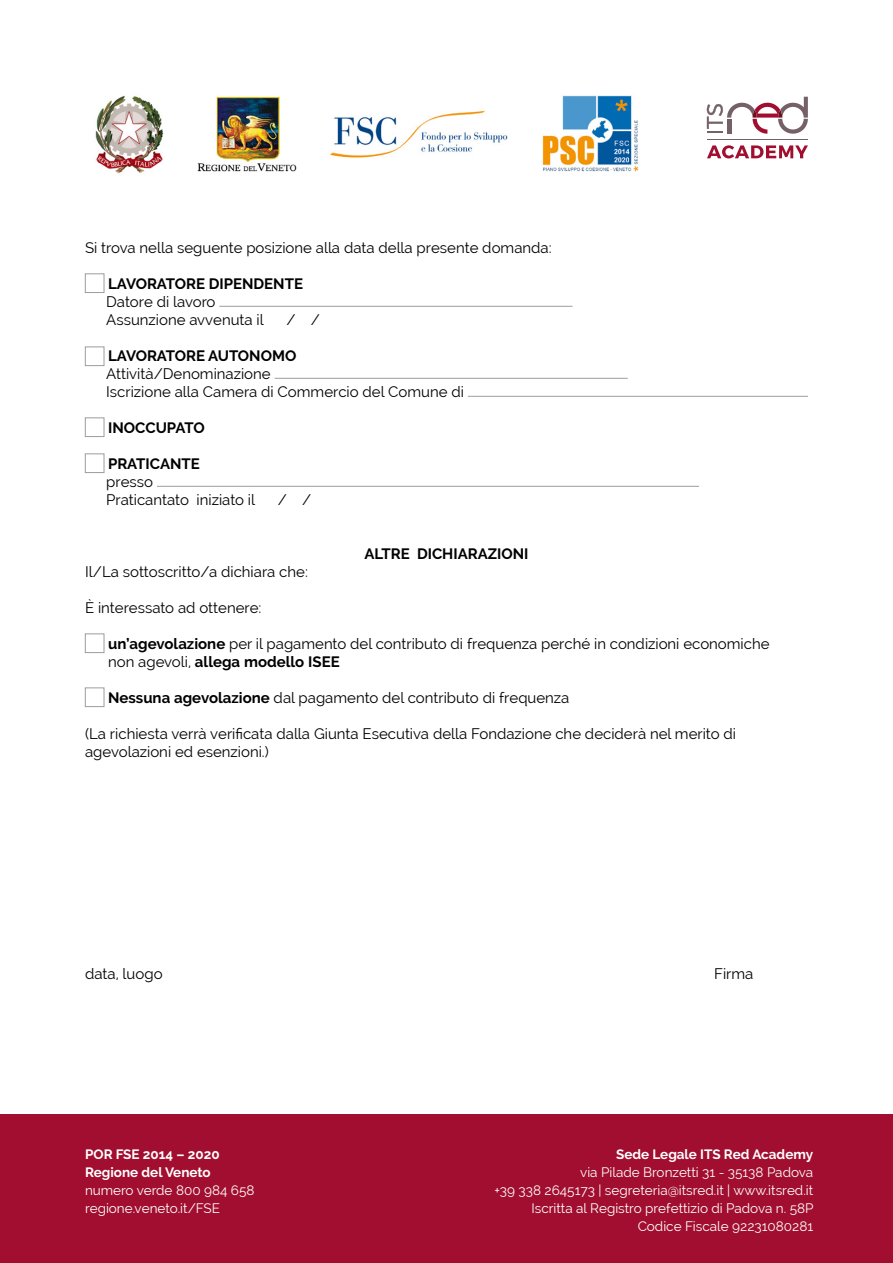
<style>
.page{position:relative;width:893px;height:1263px;background:#fff}
.page>*{position:absolute;margin:0;border:0;box-sizing:border-box;transform-origin:0 0}
.t1{font:15px/18px "Raleway";color:#000}
.t2{font:700 15px "Raleway";color:#000}
.t3{font:13.5px/18px "Raleway";color:#fff;text-align:right}
.t4{font:700 13.5px/18px "Raleway";color:#fff}
.s1{font-weight:700}
</style>
<div class="page">
<div style="left:0;top:1114px;width:893px;height:149px;background:#a10e2f"></div>
<svg style="left:707px;top:145px;width:101px;height:13px"></svg>
<hr style="left:707px;top:139px;width:101px;height:1px;background:#766068">
<svg style="left:707px;top:97px;width:101px;height:37px"></svg>
<img style="left:95px;top:95px;width:544px;height:79px">
<div style="left:85px;top:274px;width:19px;height:19px;border:1px solid #9d9d9c"></div>
<hr style="left:219px;top:306px;width:353px;height:1px;background:#9d9d9c">
<div style="left:85px;top:347px;width:19px;height:19px;border:1px solid #9d9d9c"></div>
<hr style="left:275px;top:378px;width:353px;height:1px;background:#9d9d9c">
<hr style="left:468px;top:396px;width:340px;height:1px;background:#9d9d9c">
<div style="left:85px;top:418px;width:19px;height:19px;border:1px solid #9d9d9c"></div>
<div style="left:85px;top:454px;width:19px;height:19px;border:1px solid #9d9d9c"></div>
<hr style="left:157px;top:486px;width:542px;height:1px;background:#9d9d9c">
<div style="left:85px;top:634px;width:19px;height:19px;border:1px solid #9d9d9c"></div>
<div style="left:85px;top:688px;width:19px;height:19px;border:1px solid #9d9d9c"></div>
<p class="t1" style="left:85px;top:238px;width:468px">Si trova nella seguente posizione alla data della presente domanda:</p>
<p class="t2" style="left:108px;top:275px;width:196px">LAVORATORE DIPENDENTE</p>
<p class="t1" style="left:106px;top:292px;width:159px">Datore di lavoro<br>Assunzione avvenuta il</p>
<p class="t1" style="left:286px;top:310px;width:35px">/ /</p>
<p class="t2" style="left:108px;top:347px;width:190px">LAVORATORE AUTONOMO</p>
<p class="t1" style="left:106px;top:364px;width:359px">Attività/Denominazione<br>Iscrizione alla Camera di Commercio del Comune di</p>
<p class="t2" style="left:108px;top:419px;width:98px">INOCCUPATO</p>
<p class="t2" style="left:108px;top:455px;width:93px">PRATICANTE</p>
<p class="t1" style="left:106px;top:472px;width:150px">presso<br>Praticantato iniziato il</p>
<p class="t1" style="left:278px;top:490px;width:35px">/ /</p>
<p class="t2" style="left:364px;top:545px;width:166px">ALTRE DICHIARAZIONI</p>
<p class="t1" style="left:85px;top:562px;width:224px">Il/La sottoscritto/a dichiara che:</p>
<p class="t1" style="left:85px;top:598px;width:178px">È interessato ad ottenere:</p>
<p class="t1" style="left:108px;top:634px;width:663px"><span class="s1">un’agevolazione</span> per il pagamento del contributo di frequenza perché in condizioni economiche non agevoli, <span class="s1">allega modello ISEE</span></p>
<p class="t1" style="left:108px;top:688px;width:463px"><span class="s1">Nessuna agevolazione</span> dal pagamento del contributo di frequenza</p>
<p class="t1" style="left:85px;top:724px;width:653px">(La richiesta verrà verificata dalla Giunta Esecutiva della Fondazione che deciderà nel merito di agevolazioni ed esenzioni.)</p>
<p class="t1" style="left:85px;top:964px;width:79px">data, luogo</p>
<p class="t1" style="left:714px;top:964px;width:41px">Firma</p>
<p class="t4" style="left:85px;top:1145px;width:136px">POR FSE 2014 – 2020<br>Regione del Veneto</p>
<p class="t3" style="left:85px;top:1181px;width:171px;text-align:left">numero verde 800 984 658 regione.veneto.it/FSE</p>
<p class="t4" style="left:616px;top:1145px;width:198px">Sede Legale ITS Red Academy</p>
<p class="t3" style="left:494px;top:1163px;width:321px">via Pilade Bronzetti 31 - 35138 Padova<br>+39 338 2645173 | segreteria@itsred.it | www.itsred.it Iscritta al Registro prefettizio di Padova n. 58P Codice Fiscale 92231080281</p>
</div>
